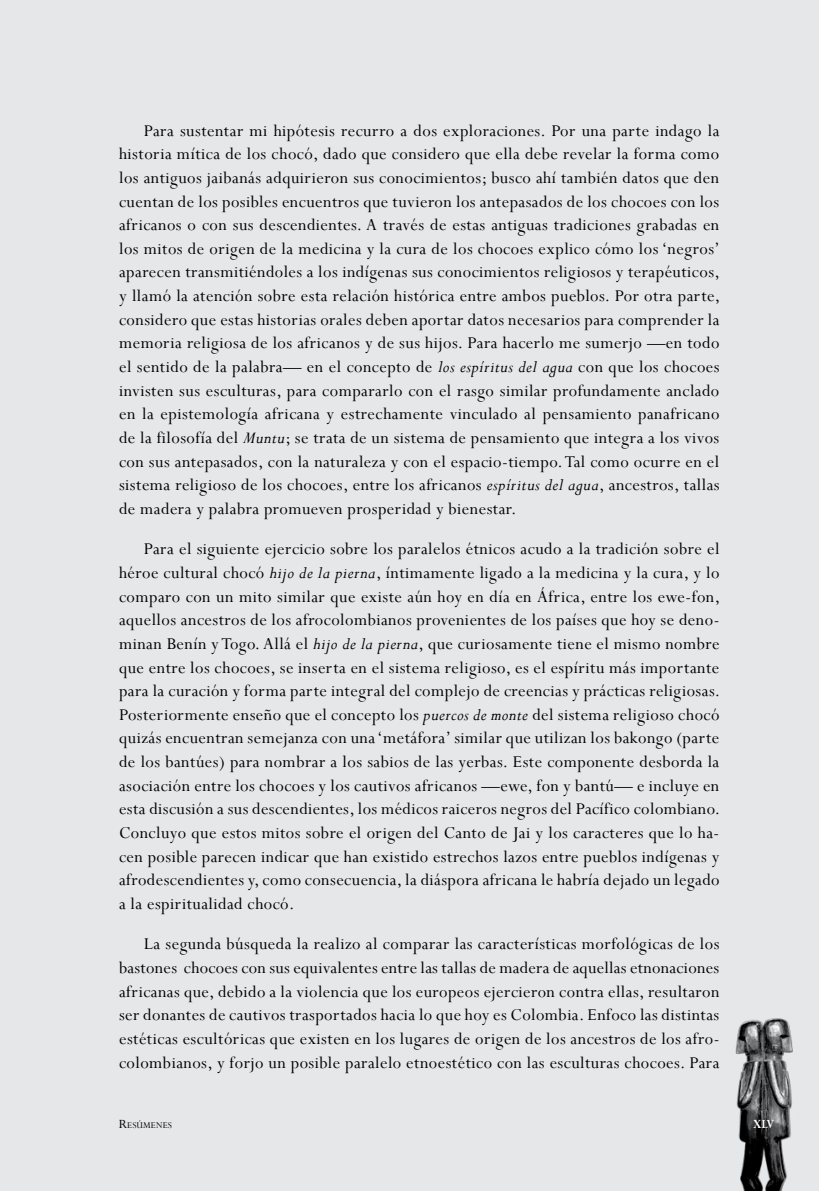
<style>
.page{position:relative;width:819px;height:1191px;background:#fff}
.page>*{position:absolute;margin:0;border:0;box-sizing:border-box;transform-origin:0 0}
.t1{font:18.38px/23.6px "Perpetua";letter-spacing:.025em;color:#000;text-align:justify}
.t2{font:700 14px "Perpetua";color:#fff;scale:.9 1}
.t3{font:9.8px "Perpetua";letter-spacing:.015em;color:#000}
.s1{font-style:italic}
.s2{font-size:14px}
</style>
<div class="page">
<div style="left:1px;top:0;width:818px;height:1191px;background:#e6e7e8"></div>
<hr style="left:0;top:0;width:1px;height:1191px;background:#e6e7e8">
<img style="left:735px;top:1018px;width:58px;height:173px">
<p class="t1" style="left:119px;top:118px;width:602px;text-indent:25px">Para sustentar mi hipótesis recurro a dos exploraciones. Por una parte indago la historia mítica de los chocó, dado que considero que ella debe revelar la forma como los antiguos jaibanás adquirieron sus conocimientos; busco ahí también datos que den cuentan de los posibles encuentros que tuvieron los antepasados de los chocoes con los africanos o con sus descendientes. A través de estas antiguas tradiciones grabadas en los mitos de origen de la medicina y la cura de los chocoes explico cómo los ‘negros’ aparecen transmitiéndoles a los indígenas sus conocimientos religiosos y terapéuticos, y llamó la atención sobre esta relación histórica entre ambos pueblos. Por otra parte, considero que estas historias orales deben aportar datos necesarios para comprender la memoria religiosa de los africanos y de sus hijos. Para hacerlo me sumerjo —en todo el sentido de la palabra— en el concepto de <span class="s1">los espíritus del agua</span> con que los chocoes invisten sus esculturas, para compararlo con el rasgo similar profundamente anclado en la epistemología africana y estrechamente vinculado al pensamiento panafricano de la filosofía del <span class="s1">Muntu</span>; se trata de un sistema de pensamiento que integra a los vivos con sus antepasados, con la naturaleza y con el espacio-tiempo. Tal como ocurre en el sistema religioso de los chocoes, entre los africanos <span class="s1">espíritus del agua</span>, ancestros, tallas de madera y palabra promueven prosperidad y bienestar.</p>
<p class="t1" style="left:119px;top:537px;width:602px;text-indent:25px">Para el siguiente ejercicio sobre los paralelos étnicos acudo a la tradición sobre el héroe cultural chocó <span class="s1">hijo de la pierna</span>, íntimamente ligado a la medicina y la cura, y lo comparo con un mito similar que existe aún hoy en día en África, entre los ewe-fon, aquellos ancestros de los afrocolombianos provenientes de los países que hoy se deno&shy;minan Benín y Togo. Allá el <span class="s1">hijo de la pierna</span>, que curiosamente tiene el mismo nombre que entre los chocoes, se inserta en el sistema religioso, es el espíritu más importante para la curación y forma parte integral del complejo de creencias y prácticas religiosas.<br>Posteriormente enseño que el concepto los <span class="s1">puercos de monte</span> del sistema religioso chocó quizás encuentran semejanza con una ‘metáfora’ similar que utilizan los bakongo (parte de los bantúes) para nombrar a los sabios de las yerbas. Este componente desborda la asociación entre los chocoes y los cautivos africanos —ewe, fon y bantú— e incluye en esta discusión a sus descendientes, los médicos raiceros negros del Pacífico colombiano.<br>Concluyo que estos mitos sobre el origen del Canto de Jai y los caracteres que lo ha&shy;cen posible parecen indicar que han existido estrechos lazos entre pueblos indígenas y afrodescendientes y, como consecuencia, la diáspora africana le habría dejado un legado a la espiritualidad chocó.</p>
<p class="t1" style="left:119px;top:932px;width:602px;text-indent:25px">La segunda búsqueda la realizo al comparar las características morfológicas de los bastones chocoes con sus equivalentes entre las tallas de madera de aquellas etnonaciones africanas que, debido a la violencia que los europeos ejercieron contra ellas, resultaron ser donantes de cautivos trasportados hacia lo que hoy es Colombia. Enfoco las distintas estéticas escultóricas que existen en los lugares de origen de los ancestros de los afro&shy;colombianos, y forjo un posible paralelo etnoestético con las esculturas chocoes. Para</p>
<p class="t3" style="left:119px;top:1119px;width:55px"><span class="s2">R</span>esúmenes</p>
<p class="t2" style="left:753px;top:1115px;width:25px">XLV</p>
</div>
